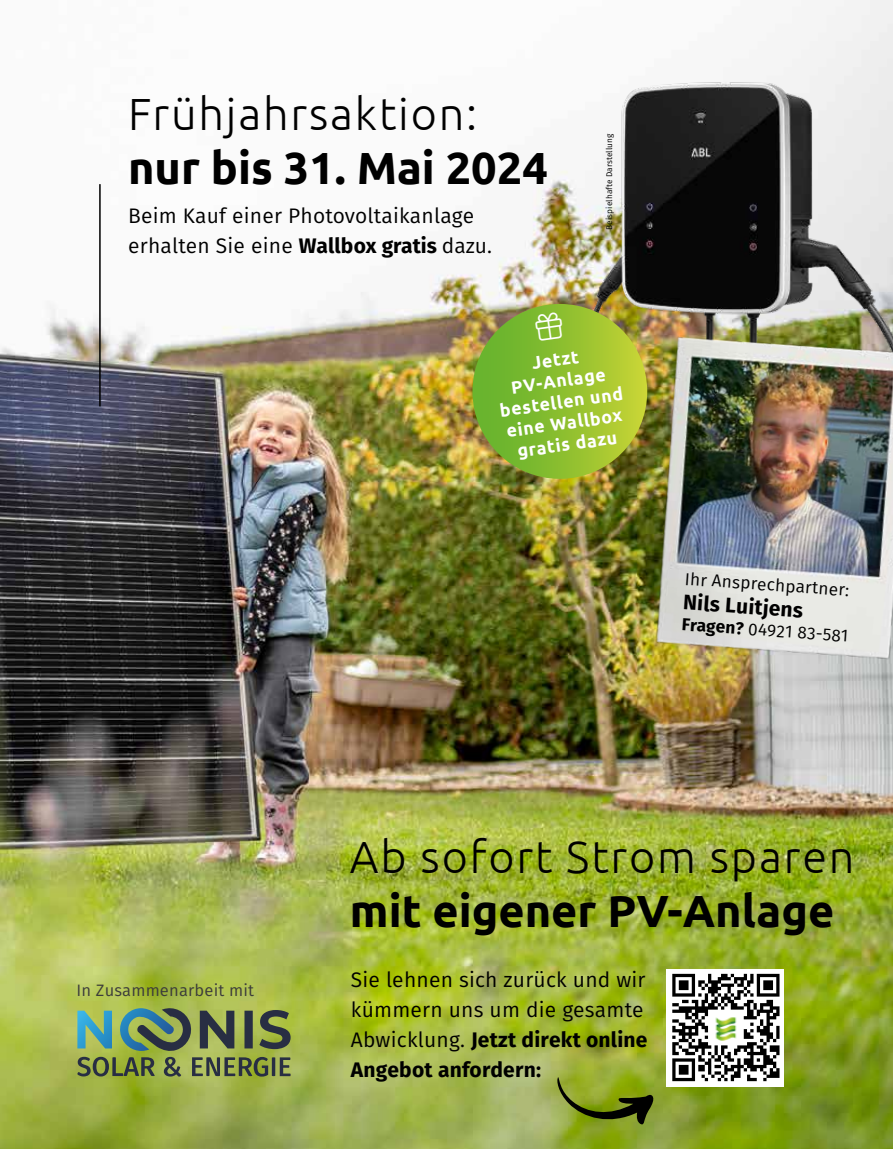
<style>
.page{position:relative;width:893px;height:1149px;background:#fff}
.page>*{position:absolute;margin:0;border:0;box-sizing:border-box;transform-origin:0 0}
.t1{font:300 45px "Ubuntu";letter-spacing:.04em;color:#000}
.t2{font:700 45px "Ubuntu";color:#000}
.t3{font:21px/30px "Fira Sans";letter-spacing:.01em;color:#000}
.t4{font:700 21px "Fira Sans";color:#000}
.t5{font:700 17.7px/21.3px "Ubuntu";color:#fff;text-align:center}
.t6{font:17.25px "Fira Sans";color:#000}
.t7{font:16.5px "Fira Sans";letter-spacing:.01em;color:#3c3c3b}
.t8{font:8.25px "Fira Sans";letter-spacing:.01em;color:#000}
.s1{font-weight:700}
</style>
<div class="page">
<img style="left:0;top:0;width:893px;height:1148px">
<img style="left:516px;top:47px;width:377px;height:301px">
<svg style="left:556px;top:1076px;width:101px;height:49px"></svg>
<div style="left:667px;top:968px;width:117px;height:117px;background:#fff"></div>
<svg style="left:672px;top:973px;width:107px;height:107px"></svg>
<img style="left:710px;top:1010px;width:32px;height:33px">
<img style="left:636px;top:319px;width:257px;height:360px">
<svg style="left:77px;top:1007px;width:214px;height:69px"></svg>
<div style="left:472px;top:304px;width:175px;height:174px;background:linear-gradient(to right,#5cae2c,#c3d234);border-radius:87px"></div>
<hr style="left:99px;top:184px;width:2px;height:222px;background:#000">
<svg style="left:534px;top:311px;width:30px;height:30px"></svg>
<h1 class="t1" style="left:128px;top:87px;width:351px">Frühjahrsaktion:</h1>
<h1 class="t2" style="left:128px;top:141px;width:421px">nur bis 31. Mai 2024</h1>
<p class="t3" style="left:128px;top:200px;width:365px">Beim Kauf einer Photovoltaikanlage erhalten Sie eine <span class="s1">Wallbox gratis</span> dazu.</p>
<p class="t8" style="left:603px;top:230px;width:97px;rotate:-90deg">Beispielhafte Darstellung</p>
<p class="t5" style="left:492px;top:357px;width:126px;rotate:-8deg">Jetzt<br>PV-Anlage bestellen und eine Wallbox gratis dazu</p>
<p class="t6" style="left:686px;top:565px;width:166px;rotate:4deg">Ihr Ansprechpartner:</p>
<p class="t4" style="left:685px;top:584px;width:121px;rotate:4deg">Nils Luitjens</p>
<p class="t6" style="left:683px;top:611px;width:168px;rotate:4deg"><span class="s1">Fragen?</span> 04921 83-581</p>
<p class="t7" style="left:77px;top:977px;width:179px">In Zusammenarbeit mit</p>
<h1 class="t1" style="left:350px;top:829px;width:506px">Ab sofort Strom sparen</h1>
<h1 class="t2" style="left:350px;top:883px;width:486px">mit eigener PV-Anlage</h1>
<p class="t3" style="left:351px;top:963px;width:298px">Sie lehnen sich zurück und wir kümmern uns um die gesamte<br>Abwicklung. <span class="s1">Jetzt direkt online<br>Angebot anfordern:</span></p>
</div>
